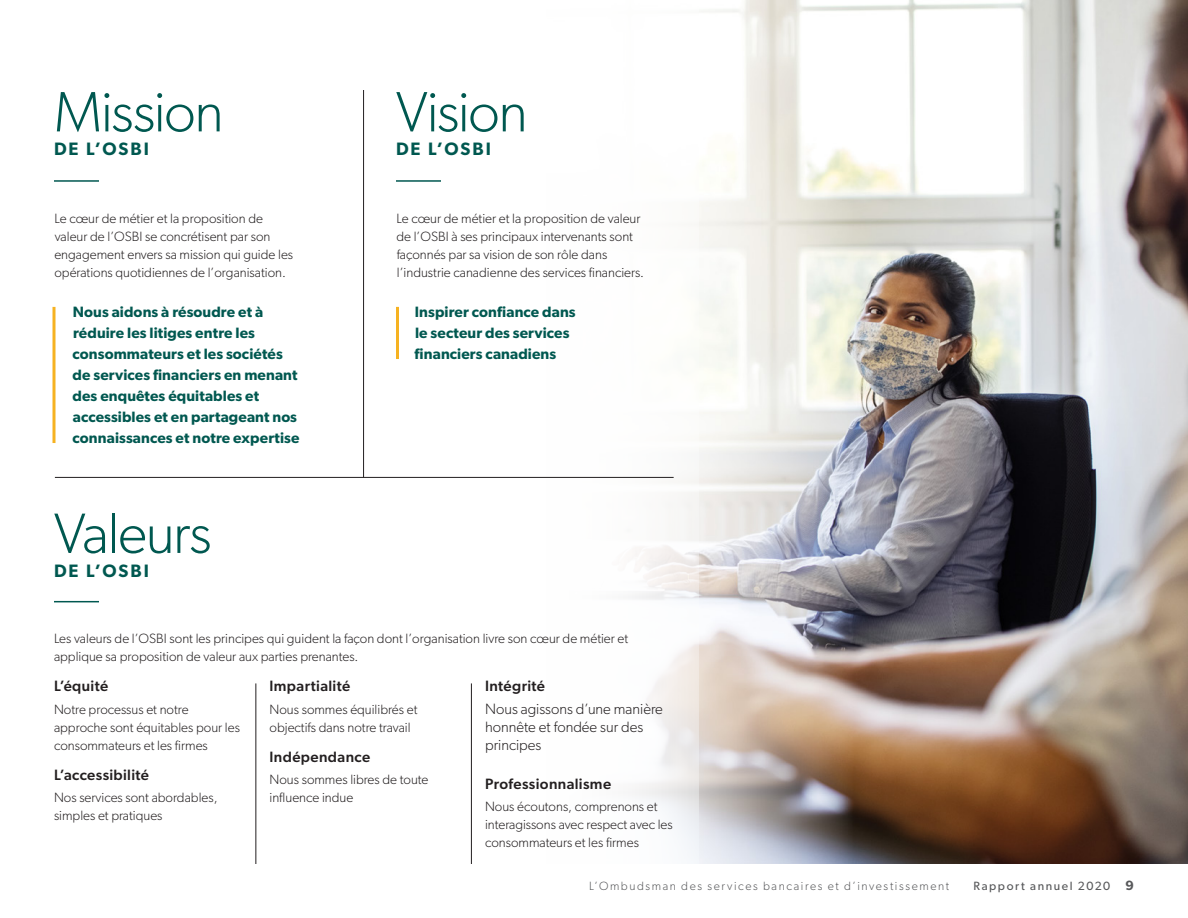
<style>
.page{position:relative;width:1188px;height:918px;background:#fff}
.page>*{position:absolute;margin:0;border:0;box-sizing:border-box;transform-origin:0 0}
.Green_Large_Text{font:300 57px "Gibson";letter-spacing:-.025em;color:#005850}
.Green_Large_Text-2{font:600 18px "Gibson";letter-spacing:.115em;color:#005850}
.t1{font:600 15px/21px "Gibson";letter-spacing:.005em;color:#005850}
.Body_head_-_h1{font:500 15px "Gibson";letter-spacing:.025em;color:#231f20}
.t2{font:300 15px/18px "Gibson";color:#231f20}
.body_copy{font:300 13.5px/18px "Gibson";color:#231f20}
.t3{font:300 12px "Gibson";letter-spacing:.135em;color:#57585a}
.t4{font:12px "Gibson";letter-spacing:.135em;color:#57585a}
.s1{font-weight:600;font-size:13.5px}
</style>
<div class="page">
<hr style="left:55px;top:477px;width:619px;height:1px;background:#231f20">
<hr style="left:363px;top:90px;width:1px;height:387px;background:#231f20">
<svg style="left:52px;top:307px;width:4px;height:136px"></svg>
<hr style="left:396px;top:307px;width:3px;height:52px;background:#f6b221">
<hr style="left:396px;top:180px;width:45px;height:2px;background:#005850">
<hr style="left:54px;top:180px;width:45px;height:2px;background:#005850">
<hr style="left:54px;top:601px;width:45px;height:1px;background:#005850">
<hr style="left:256px;top:683px;width:1px;height:181px;background:#231f20">
<hr style="left:471px;top:683px;width:1px;height:181px;background:#231f20">
<img style="left:700px;top:0;width:488px;height:864px">
<p class="Green_Large_Text" style="left:54px;top:77px;width:171px">Mission</p>
<p class="Green_Large_Text-2" style="left:54px;top:138px;width:96px">DE L’OSBI</p>
<p class="body_copy" style="left:54px;top:209px;width:240px">Le cœur de métier et la proposition de valeur de l’OSBI se concrétisent par son engagement envers sa mission qui guide les opérations quotidiennes de l’organisation.</p>
<p class="t1" style="left:73px;top:301px;width:228px">Nous aidons à résoudre et à réduire les litiges entre les consommateurs et les sociétés de services financiers en menant des enquêtes équitables et accessibles et en partageant nos connaissances et notre expertise</p>
<p class="Green_Large_Text" style="left:54px;top:499px;width:159px">Valeurs</p>
<p class="Green_Large_Text-2" style="left:54px;top:560px;width:96px">DE L’OSBI</p>
<p class="Green_Large_Text" style="left:396px;top:77px;width:133px">Vision</p>
<p class="Green_Large_Text-2" style="left:396px;top:138px;width:96px">DE L’OSBI</p>
<p class="body_copy" style="left:396px;top:209px;width:249px">Le cœur de métier et la proposition de valeur de l’OSBI à ses principaux intervenants sont façonnés par sa vision de son rôle dans l’industrie canadienne des services financiers.</p>
<p class="t1" style="left:415px;top:301px;width:163px">Inspirer confiance dans le secteur des services financiers canadiens</p>
<p class="body_copy" style="left:54px;top:629px;width:576px">Les valeurs de l’OSBI sont les principes qui guident la façon dont l’organisation livre son cœur de métier et applique sa proposition de valeur aux parties prenantes.</p>
<p class="Body_head_-_h1" style="left:54px;top:677px;width:56px">L’équité</p>
<p class="body_copy" style="left:54px;top:700px;width:187px">Notre processus et notre approche sont équitables pour les consommateurs et les firmes</p>
<p class="Body_head_-_h1" style="left:54px;top:766px;width:97px">L’accessibilité</p>
<p class="body_copy" style="left:54px;top:788px;width:165px">Nos services sont abordables, simples et pratiques</p>
<p class="Body_head_-_h1" style="left:270px;top:677px;width:82px">Impartialité</p>
<p class="body_copy" style="left:270px;top:700px;width:149px">Nous sommes équilibrés et objectifs dans notre travail</p>
<p class="Body_head_-_h1" style="left:270px;top:748px;width:102px">Indépendance</p>
<p class="body_copy" style="left:270px;top:770px;width:160px">Nous sommes libres de toute influence indue</p>
<p class="Body_head_-_h1" style="left:485px;top:677px;width:61px">Intégrité</p>
<p class="t2" style="left:485px;top:699px;width:179px">Nous agissons d’une manière honnête et fondée sur des principes</p>
<p class="Body_head_-_h1" style="left:485px;top:775px;width:128px">Professionnalisme</p>
<p class="body_copy" style="left:485px;top:797px;width:189px">Nous écoutons, comprenons et interagissons avec respect avec les consommateurs et les firmes</p>
<p class="t3" style="left:589px;top:878px;width:361px">L’Ombudsman des services bancaires et d’investissement</p>
<p class="t4" style="left:974px;top:878px;width:162px">Rapport annuel 2020 <span class="s1">9</span></p>
</div>
